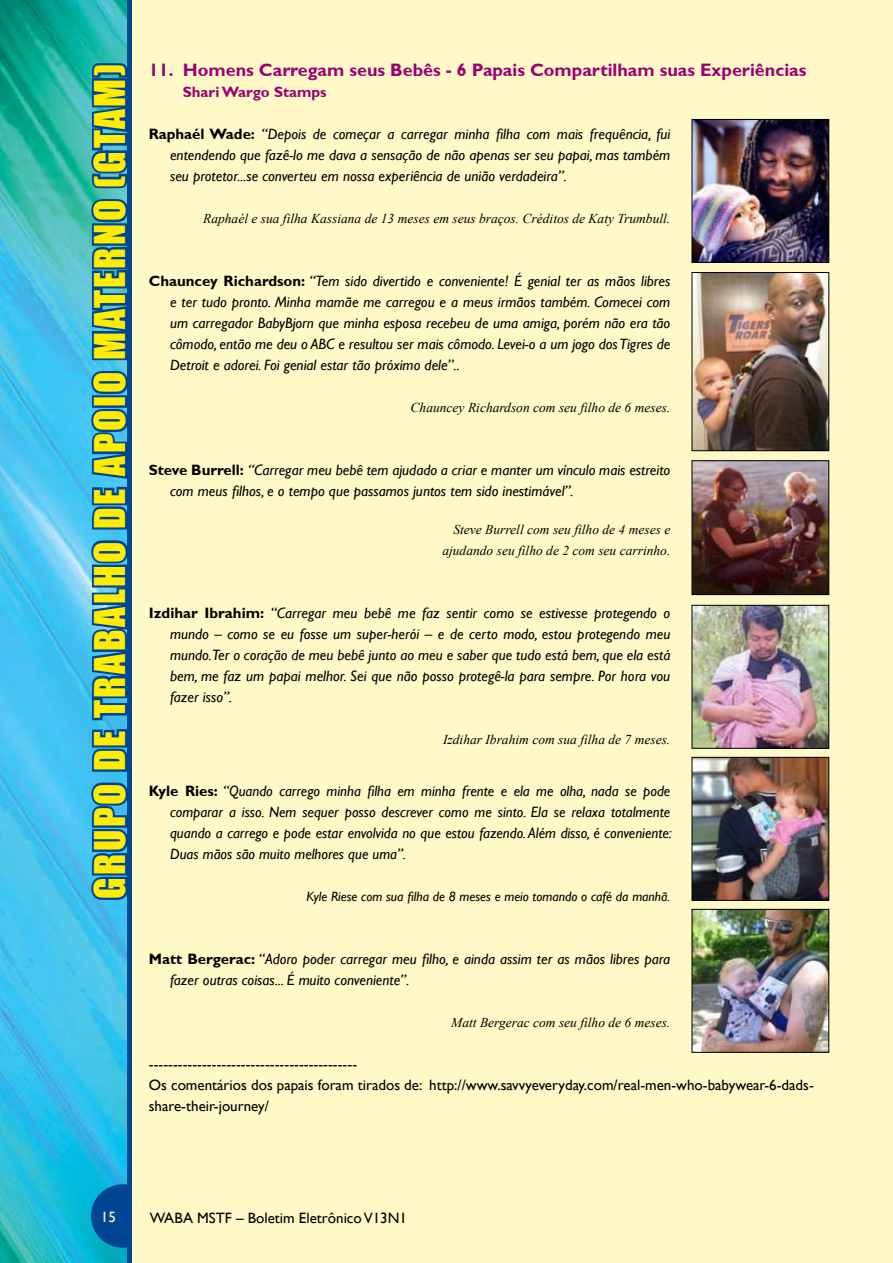
<style>
.page{position:relative;width:893px;height:1263px;background:#fff}
.page>*{position:absolute;margin:0;border:0;box-sizing:border-box;transform-origin:0 0}
.t1{font:39px "Impact";letter-spacing:.07em;color:#ffec00}
.t2{font:700 18px "Gill Sans";color:#990274}
.t3{font:italic 15px/21px "Gill Sans";color:#000;text-align:justify}
.t4{font:15px/21px "Gill Sans";color:#000}
.t5{font:700 15px "Gill Sans";color:#990274}
.t6{font:15px "Gill Sans";color:#fff9c7}
.t7{font:italic 13.5px/21px "Times New Roman";color:#000;text-align:right}
.t8{font:italic 13.5px "Gill Sans";color:#000}
.s1{font-weight:700;font-style:normal}
</style>
<div class="page">
<img style="left:0;top:0;width:127px;height:1263px">
<div style="left:131px;top:0;width:762px;height:1263px;background:#fff9c7"></div>
<hr style="left:127px;top:0;width:4px;height:1263px;background:#004494">
<svg style="left:91px;top:1184px;width:36px;height:64px;background:#005a9f"></svg>
<svg style="left:37px;top:60px;width:95px;height:843px;background:#2e95c5"></svg>
<img style="left:694px;top:274px;width:133px;height:175px">
<div style="left:692px;top:272px;width:137px;height:179px;border:1px solid #000"></div>
<img style="left:694px;top:121px;width:133px;height:140px">
<div style="left:692px;top:119px;width:137px;height:144px;border:1px solid #000"></div>
<img style="left:694px;top:911px;width:133px;height:140px">
<div style="left:692px;top:909px;width:137px;height:144px;border:1px solid #000"></div>
<img style="left:694px;top:759px;width:133px;height:140px">
<div style="left:692px;top:757px;width:137px;height:144px;border:1px solid #000"></div>
<img style="left:694px;top:462px;width:133px;height:131px">
<div style="left:692px;top:460px;width:137px;height:135px;border:1px solid #000"></div>
<img style="left:694px;top:607px;width:133px;height:140px">
<div style="left:692px;top:605px;width:137px;height:144px;border:1px solid #000"></div>
<h1 class="t1" style="left:79px;top:899px;width:837px;rotate:-90deg">Grupo de Trabalho de Apoio Materno (GTAM)</h1>
<p class="t2" style="left:149px;top:59px;width:659px">11. Homens Carregam seus Bebês - 6 Papais Compartilham suas Experiências</p>
<p class="t5" style="left:183px;top:83px;width:145px">Shari Wargo Stamps</p>
<p class="t3" style="left:170px;top:124px;width:502px;text-indent:-21px"><span class="s1">Raphaél Wade:</span> “Depois de começar a carregar minha filha com mais frequência, fui entendendo que fazê-lo me dava a sensação de não apenas ser seu papai, mas também seu protetor...se converteu em nossa experiência de união verdadeira”.</p>
<p class="t7" style="left:203px;top:208px;width:469px">Raphaél e sua filha Kassiana de 13 meses em seus braços. Créditos de Katy Trumbull.</p>
<p class="t3" style="left:170px;top:271px;width:502px;text-indent:-21px"><span class="s1">Chauncey Richardson:</span> “Tem sido divertido e conveniente! É genial ter as mãos libres e ter tudo pronto. Minha mamãe me carregou e a meus irmãos também. Comecei com um carregador BabyBjorn que minha esposa recebeu de uma amiga, porém não era tão cômodo, então me deu o ABC e resultou ser mais cômodo. Levei-o a um jogo dos Tigres de Detroit e adorei. Foi genial estar tão próximo dele’’..</p>
<p class="t7" style="left:411px;top:397px;width:261px">Chauncey Richardson com seu filho de 6 meses.</p>
<p class="t3" style="left:170px;top:460px;width:502px;text-indent:-21px"><span class="s1">Steve Burrell:</span> “Carregar meu bebê tem ajudado a criar e manter um vínculo mais estreito com meus filhos, e o tempo que passamos juntos tem sido inestimável”.</p>
<p class="t7" style="left:442px;top:518px;width:229px">Steve Burrell com seu filho de 4 meses e ajudando seu filho de 2 com seu carrinho.</p>
<p class="t3" style="left:170px;top:602px;width:502px;text-indent:-21px"><span class="s1">Izdihar Ibrahim:</span> “Carregar meu bebê me faz sentir como se estivesse protegendo o mundo – como se eu fosse um super-herói – e de certo modo, estou protegendo meu mundo.Ter o coração de meu bebê junto ao meu e saber que tudo está bem, que ela está bem, me faz um papai melhor. Sei que não posso protegê-la para sempre. Por hora vou fazer isso”.</p>
<p class="t7" style="left:443px;top:728px;width:229px">Izdihar Ibrahim com sua filha de 7 meses.</p>
<p class="t3" style="left:170px;top:781px;width:503px;text-indent:-21px"><span class="s1">Kyle Ries:</span> “Quando carrego minha filha em minha frente e ela me olha, nada se pode comparar a isso. Nem sequer posso descrever como me sinto. Ela se relaxa totalmente quando a carrego e pode estar envolvida no que estou fazendo. Além disso, é conveniente:<br>Duas mãos são muito melhores que uma”.</p>
<p class="t8" style="left:307px;top:889px;width:365px">Kyle Riese com sua filha de 8 meses e meio tomando o café da manhã.</p>
<p class="t3" style="left:170px;top:949px;width:502px;text-indent:-21px"><span class="s1">Matt Bergerac:</span> “Adoro poder carregar meu filho, e ainda assim ter as mãos libres para fazer outras coisas... É muito conveniente”.</p>
<p class="t7" style="left:451px;top:1012px;width:221px">Matt Bergerac com seu filho de 6 meses.</p>
<p class="t4" style="left:149px;top:1054px;width:667px">-------------------------------------------<br>Os comentários dos papais foram tirados de: http://www.savvyeveryday.com/real-men-who-babywear-6-dads&shy;share-their-journey/</p>
<p class="t6" style="left:101px;top:1208px;width:15px">15</p>
<p class="t4" style="left:150px;top:1207px;width:259px">WABA MSTF – Boletim Eletrônico V13N1</p>
</div>
